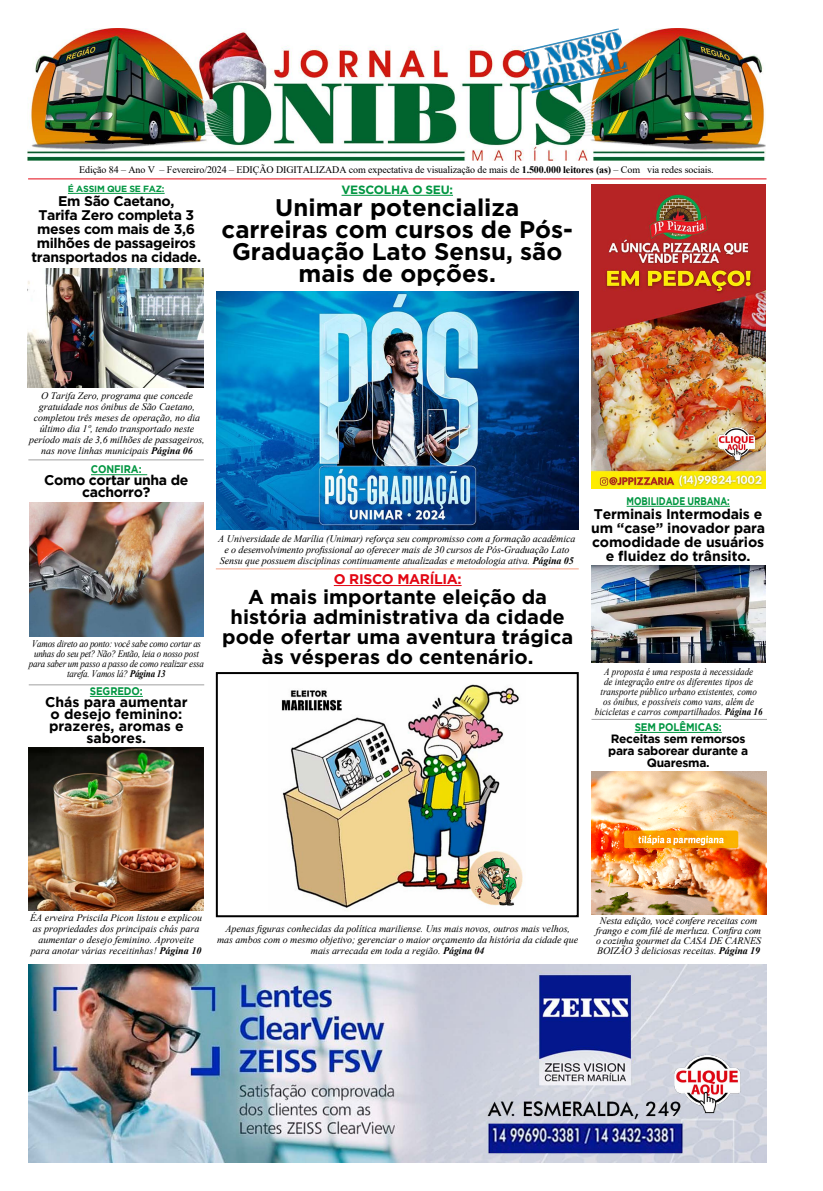
<style>
.page{position:relative;width:823px;height:1191px;background:#fff}
.page>*{position:absolute;margin:0;border:0;box-sizing:border-box;transform-origin:0 0}
.t1{font:700 24px/22px "Gotham";color:#000;text-align:center}
.t2{font:700 20px/20px "Gotham";color:#000;text-align:center}
.t3{font:700 14px/12px "Gotham";letter-spacing:-.01em;color:#000;text-align:center}
.t4{font:700 14px/14px "Gotham";letter-spacing:-.025em;color:#000;text-align:center}
.t5{font:700 14px "Gotham";letter-spacing:-.025em;color:#e30613}
.t6{font:700 12px/12px "Gotham";letter-spacing:-.025em;color:#000;text-align:center}
.t7{font:700 12px "Gotham";letter-spacing:-.025em;color:#009641}
.t8{font:700 11px "Gotham";letter-spacing:-.01em;color:#009641;scale:.9 1}
.t9{font:700 11px "Gotham";letter-spacing:-.01em;color:#009641;scale:.8 1}
.t10{font:italic 10px/11px "Times New Roman";letter-spacing:-.005em;color:#000;text-align:center}
.t11{font:italic 10px/10px "Times New Roman";letter-spacing:-.005em;color:#000;text-align:center;scale:.9 1}
.t12{font:italic 10px/10px "Times New Roman";letter-spacing:-.025em;color:#000;text-align:center;scale:.9 1}
.t13{font:10px "Times New Roman";letter-spacing:-.01em;color:#000}
.t14{font:700 9px "Gotham";letter-spacing:-.025em;color:#009641}
.s1{font-weight:700}
</style>
<div class="page">
<img style="left:591px;top:184px;width:173px;height:304px">
<img style="left:28px;top:964px;width:737px;height:198px">
<img style="left:27px;top:28px;width:737px;height:133px">
<hr style="left:28px;top:178px;width:738px;height:1px;background:#e30613">
<hr style="left:341px;top:195px;width:112px;height:1px;background:#009641">
<img style="left:522px;top:28px;width:106px;height:65px">
<hr style="left:216px;top:568px;width:362px;height:1px;background:#f49e80">
<hr style="left:68px;top:193px;width:96px;height:1px;background:#009641">
<hr style="left:28px;top:459px;width:176px;height:1px;background:#a1a1a1">
<hr style="left:90px;top:696px;width:53px;height:1px;background:#009641">
<hr style="left:91px;top:474px;width:56px;height:1px;background:#009641">
<img style="left:673px;top:1053px;width:67px;height:63px">
<hr style="left:29px;top:684px;width:175px;height:1px;background:#a1a1a1">
<hr style="left:591px;top:719px;width:175px;height:1px;background:#a1a1a1">
<hr style="left:333px;top:585px;width:128px;height:1px;background:#e30613">
<img style="left:716px;top:427px;width:38px;height:35px">
<hr style="left:634px;top:732px;width:87px;height:1px;background:#009641">
<hr style="left:626px;top:506px;width:103px;height:1px;background:#009641">
<img style="left:216px;top:291px;width:362px;height:238px">
<img style="left:281px;top:684px;width:242px;height:224px">
<div style="left:216px;top:672px;width:362px;height:245px;border:2px solid #000"></div>
<img style="left:27px;top:268px;width:177px;height:119px">
<img style="left:29px;top:502px;width:175px;height:134px">
<img style="left:29px;top:748px;width:174px;height:162px">
<img style="left:591px;top:565px;width:173px;height:97px">
<img style="left:591px;top:771px;width:175px;height:143px">
<p class="t13" style="left:79px;top:162px;width:635px">Edição 84 – Ano V – Fevereiro/2024 – EDIÇÃO DIGITALIZADA com expectativa de visualização de mais de <span class="s1">1.500.000 leitores (as)</span> – Com via redes sociais.</p>
<p class="t7" style="left:341px;top:182px;width:113px">VESCOLHA O SEU:</p>
<h1 class="t1" style="left:221px;top:196px;width:352px">Unimar potencializa carreiras com cursos de Pós-<br>Graduação Lato Sensu, são mais de opções.</h1>
<p class="t14" style="left:68px;top:183px;width:98px">É ASSIM QUE SE FAZ:</p>
<h3 class="t4" style="left:31px;top:194px;width:171px">Em São Caetano,<br>Tarifa Zero completa 3 meses com mais de 3,6 milhões de passageiros transportados na cidade.</h3>
<p class="t10" style="left:29px;top:389px;width:177px">O Tarifa Zero, programa que concede gratuidade nos ônibus de São Caetano, completou três meses de operação, no dia último dia 1º, tendo transportado neste período mais de 3,6 milhões de passageiros, nas nove linhas municipais <span class="s1">Página 06</span></p>
<p class="t8" style="left:91px;top:463px;width:58px">CONFIRA:</p>
<h3 class="t3" style="left:44px;top:474px;width:146px">Como cortar unha de cachorro?</h3>
<p class="t12" style="left:29px;top:638px;width:196px">Vamos direto ao ponto: você sabe como cortar as unhas do seu pet? Não? Então, leia o nosso post para saber um passo a passo de como realizar essa tarefa. Vamos lá? <span class="s1">Página 13</span></p>
<p class="t8" style="left:90px;top:685px;width:60px">SEGREDO:</p>
<h3 class="t3" style="left:45px;top:695px;width:144px">Chás para aumentar o desejo feminino: prazeres, aromas e sabores.</h3>
<p class="t10" style="left:218px;top:533px;width:358px">A Universidade de Marília (Unimar) reforça seu compromisso com a formação acadêmica e o desenvolvimento profissional ao oferecer mais de 30 cursos de Pós-Graduação Lato<br>Sensu que possuem disciplinas continuamente atualizadas e metodologia ativa. <span class="s1">Página 05</span></p>
<h3 class="t5" style="left:333px;top:570px;width:129px">O RISCO MARÍLIA:</h3>
<h2 class="t2" style="left:222px;top:587px;width:352px">A mais importante eleição da história administrativa da cidade pode ofertar uma aventura trágica às vésperas do centenário.</h2>
<p class="t9" style="left:626px;top:495px;width:130px">MOBILIDADE URBANA:</p>
<h3 class="t3" style="left:590px;top:506px;width:175px;line-height:14px">Terminais Intermodais e um “case” inovador para comodidade de usuários e fluidez do trânsito.</h3>
<p class="t11" style="left:594px;top:666px;width:188px">A proposta é uma resposta à necessidade<br>de integração entre os diferentes tipos de transporte público urbano existentes, como<br>os ônibus, e possíveis como vans, além de bicicletas e carros compartilhados. <span class="s1">Página 16</span></p>
<p class="t8" style="left:634px;top:721px;width:98px">SEM POLÊMICAS:</p>
<p class="t6" style="left:608px;top:732px;width:141px">Receitas sem remorsos para saborear durante a<br>Quaresma.</p>
<p class="t10" style="left:30px;top:911px;width:173px">ÉA erveira Priscila Picon listou e explicou as propriedades dos principais chás para aumentar o desejo feminino. Aproveite para anotar várias receitinhas! <span class="s1">Página 10</span></p>
<p class="t10" style="left:217px;top:923px;width:362px">Apenas figuras conhecidas da política mariliense. Uns mais novos, outros mais velhos, mas ambos com o mesmo objetivo; gerenciar o maior orçamento da história da cidade que mais arrecada em toda a região. <span class="s1">Página 04</span></p>
<p class="t10" style="left:595px;top:915px;width:167px;line-height:10px">Nesta edição, você confere receitas com frango e com filé de merluza. Confira com o cozinha gourmet da CASA DE CARNES BOIZÃO 3 deliciosas receitas. <span class="s1">Página 19</span></p>
</div>
